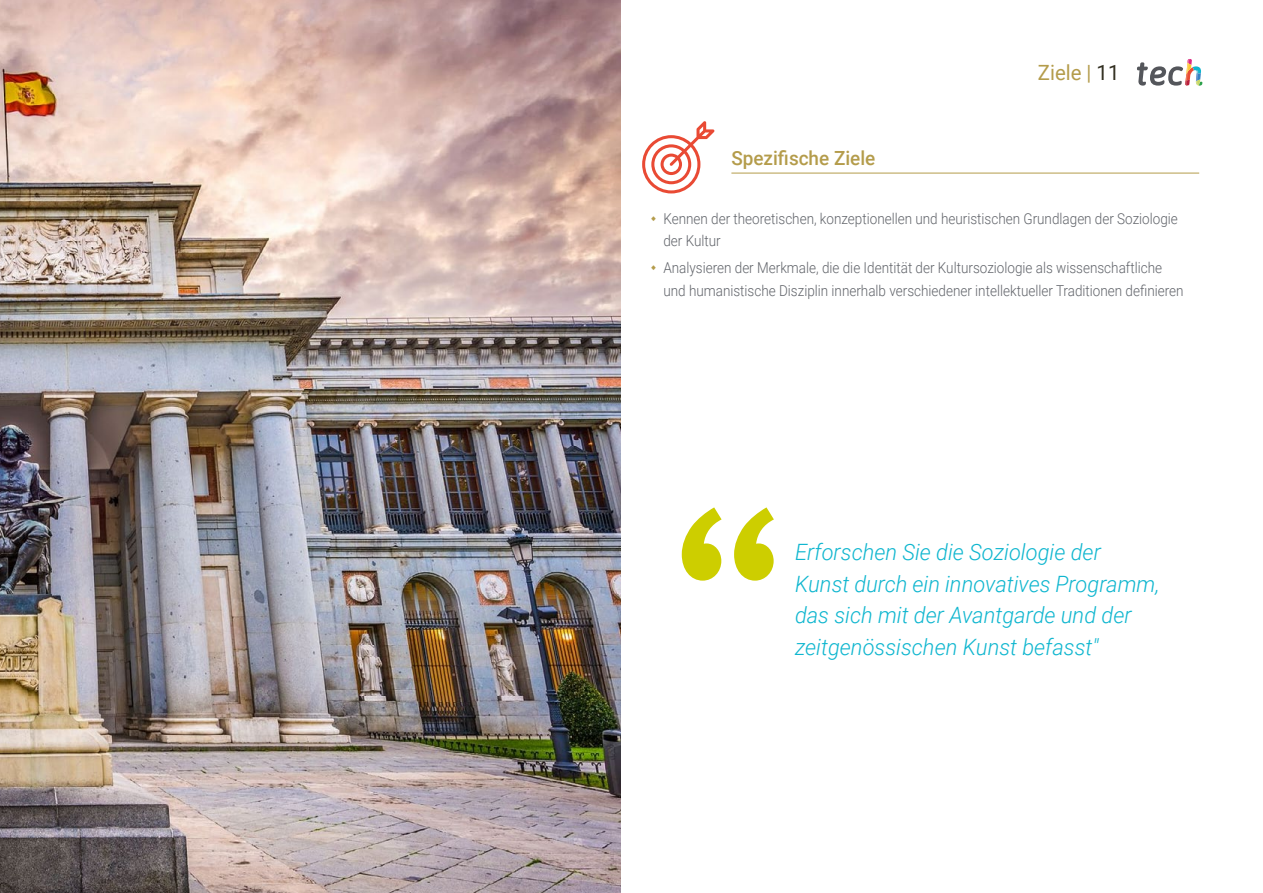
<style>
.page{position:relative;width:1263px;height:893px;background:#fff}
.page>*{position:absolute;margin:0;border:0;box-sizing:border-box;transform-origin:0 0}
.t1{font:italic 300 22.5px/31.5px "Roboto";color:#0fb6cf}
.t2{font:21px "Roboto";color:#b49c4b}
.t3{font:500 19.5px "Roboto";color:#b49c4b}
.t4{font:300 15px/22.5px "Roboto";color:#61646a;scale:.9 1}
.s1{color:#312e20}
</style>
<div class="page">
<hr style="left:731px;top:173px;width:468px;height:1px;background:#b49c4b">
<svg style="left:642px;top:121px;width:72px;height:72px"></svg>
<img style="left:0;top:0;width:621px;height:893px">
<svg style="left:1137px;top:59px;width:65px;height:27px"></svg>
<svg style="left:682px;top:507px;width:92px;height:74px"></svg>
<h3 class="t3" style="left:731px;top:144px;width:145px">Spezifische Ziele</h3>
<h2 class="t2" style="left:1038px;top:57px;width:83px">Ziele | <span class="s1">11</span></h2>
<p class="t4" style="left:663px;top:207px;width:573px">Kennen der theoretischen, konzeptionellen und heuristischen Grundlagen der Soziologie der Kultur</p>
<p class="t4" style="left:663px;top:256px;width:579px">Analysieren der Merkmale, die die Identität der Kultursoziologie als wissenschaftliche und humanistische Disziplin innerhalb verschiedener intellektueller Traditionen definieren</p>
<h1 class="t1" style="left:795px;top:536px;width:366px">Erforschen Sie die Soziologie der Kunst durch ein innovatives Programm, das sich mit der Avantgarde und der zeitgenössischen Kunst befasst"</h1>
</div>
